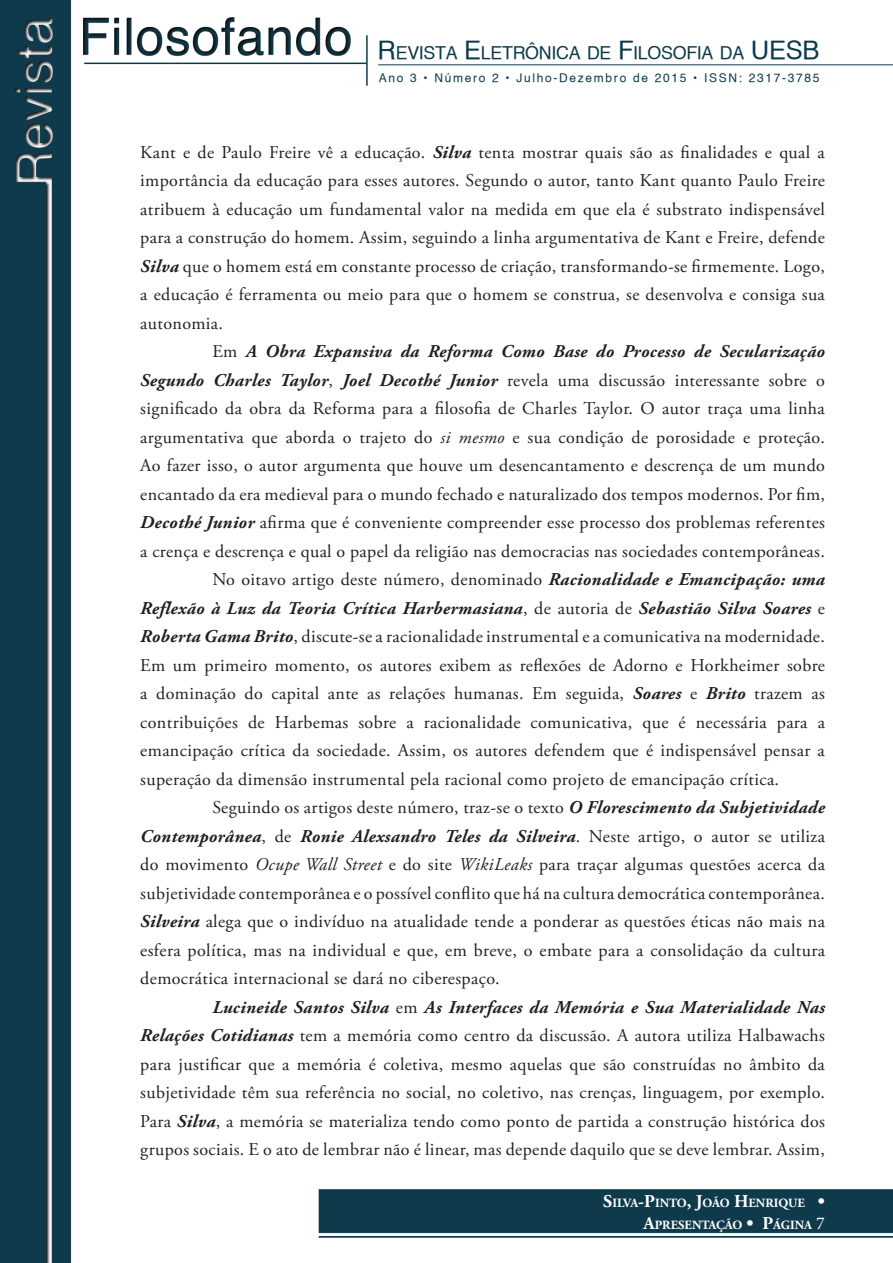
<style>
.page{position:relative;width:893px;height:1263px;background:#fff}
.page>*{position:absolute;margin:0;border:0;box-sizing:border-box;transform-origin:0 0}
.Texto_Interno{font:18px/28.5px "Adobe Garamond Pro";letter-spacing:.02em;color:#231f20;text-align:justify}
.t1{font:17.85px "Helvetica";letter-spacing:-.015em;color:#0c3a4a}
.t2{font:700 12.6px/21.6px "Adobe Garamond Pro";color:#fff;text-align:right}
.t3{font:12px "Helvetica";letter-spacing:.14em;color:#0c3a4a}
.s1{font-size:25.5px}
.s2{font-weight:700;font-style:italic}
.s3{font-style:italic}
.s4{font-size:18px}
.s5{font-family:"Minion Pro";font-weight:400;font-size:18px}
</style>
<div class="page">
<img style="left:0;top:0;width:893px;height:1263px">
<hr style="left:84px;top:63px;width:282px;height:1px;background:#0c3a4a">
<hr style="left:366px;top:35px;width:2px;height:51px;background:#0c3a4a">
<hr style="left:378px;top:65px;width:515px;height:1px;background:#0c3a4a">
<p class="t1" style="left:378px;top:42px;width:443px"><span class="s1">R</span>EVISTA <span class="s1">E</span>LETRÔNICA DE <span class="s1">F</span>ILOSOFIA DA <span class="s1">UESB</span></p>
<p class="t3" style="left:379px;top:70px;width:442px">Ano 3 • Número 2 • Julho-Dezembro de 2015 • ISSN: 2317-3785</p>
<p class="Texto_Interno" style="left:140px;top:138px;width:686px">Kant e de Paulo Freire vê a educação. <span class="s2">Silva</span> tenta mostrar quais são as finalidades e qual a importância da educação para esses autores. Segundo o autor, tanto Kant quanto Paulo Freire atribuem à educação um fundamental valor na medida em que ela é substrato indispensável para a construção do homem. Assim, seguindo a linha argumentativa de Kant e Freire, defende <span class="s2">Silva</span> que o homem está em constante processo de criação, transformando-se firmemente. Logo, a educação é ferramenta ou meio para que o homem se construa, se desenvolva e consiga sua autonomia.</p>
<p class="Texto_Interno" style="left:140px;top:338px;width:686px;text-indent:72px">Em <span class="s2">A Obra Expansiva da Reforma Como Base do Processo de Secularização Segundo Charles Taylor</span>, <span class="s2">Joel Decothé Junior</span> revela uma discussão interessante sobre o significado da obra da Reforma para a filosofia de Charles Taylor. O autor traça uma linha argumentativa que aborda o trajeto do <span class="s3">si mesmo</span> e sua condição de porosidade e proteção.<br>Ao fazer isso, o autor argumenta que houve um desencantamento e descrença de um mundo encantado da era medieval para o mundo fechado e naturalizado dos tempos modernos. Por fim, <span class="s2">Decothé Junior</span> afirma que é conveniente compreender esse processo dos problemas referentes a crença e descrença e qual o papel da religião nas democracias nas sociedades contemporâneas.</p>
<p class="Texto_Interno" style="left:140px;top:566px;width:686px;text-indent:72px">No oitavo artigo deste número, denominado <span class="s2">Racionalidade e Emancipação: uma Reflexão à Luz da Teoria Crítica Harbermasiana</span>, de autoria de <span class="s2">Sebastião Silva Soares</span> e <span class="s2">Roberta Gama Brito</span>, discute-se a racionalidade instrumental e a comunicativa na modernidade.<br>Em um primeiro momento, os autores exibem as reflexões de Adorno e Horkheimer sobre a dominação do capital ante as relações humanas. Em seguida, <span class="s2">Soares</span> e <span class="s2">Brito</span> trazem as contribuições de Harbemas sobre a racionalidade comunicativa, que é necessária para a emancipação crítica da sociedade. Assim, os autores defendem que é indispensável pensar a superação da dimensão instrumental pela racional como projeto de emancipação crítica.</p>
<p class="Texto_Interno" style="left:140px;top:794px;width:686px;text-indent:72px">Seguindo os artigos deste número, traz-se o texto <span class="s2">O Florescimento da Subjetividade Contemporânea</span>, de <span class="s2">Ronie Alexsandro Teles da Silveira</span>. Neste artigo, o autor se utiliza do movimento <span class="s3">Ocupe Wall Street</span> e do site <span class="s3">WikiLeaks</span> para traçar algumas questões acerca da subjetividade contemporânea e o possível conflito que há na cultura democrática contemporânea.<br><span class="s2">Silveira</span> alega que o indivíduo na atualidade tende a ponderar as questões éticas não mais na esfera política, mas na individual e que, em breve, o embate para a consolidação da cultura democrática internacional se dará no ciberespaço.</p>
<p class="Texto_Interno" style="left:140px;top:993px;width:686px;text-indent:72px"><span class="s2">Lucineide Santos Silva</span> em <span class="s2">As Interfaces da Memória e Sua Materialidade Nas Relações Cotidianas</span> tem a memória como centro da discussão. A autora utiliza Halbawachs para justificar que a memória é coletiva, mesmo aquelas que são construídas no âmbito da subjetividade têm sua referência no social, no coletivo, nas crenças, linguagem, por exemplo.<br>Para <span class="s2">Silva</span>, a memória se materializa tendo como ponto de partida a construção histórica dos grupos sociais. E o ato de lembrar não é linear, mas depende daquilo que se deve lembrar. Assim,</p>
<p class="t2" style="left:603px;top:1192px;width:223px"><span class="s4">S</span>ILVA<span class="s4">-P</span>INTO<span class="s4">, J</span>OÃO <span class="s4">H</span>ENRIQUE <span class="s4">•<br>A</span>PRESENTAÇÃO <span class="s4">• P</span>ÁGINA <span class="s5">7</span></p>
</div>
